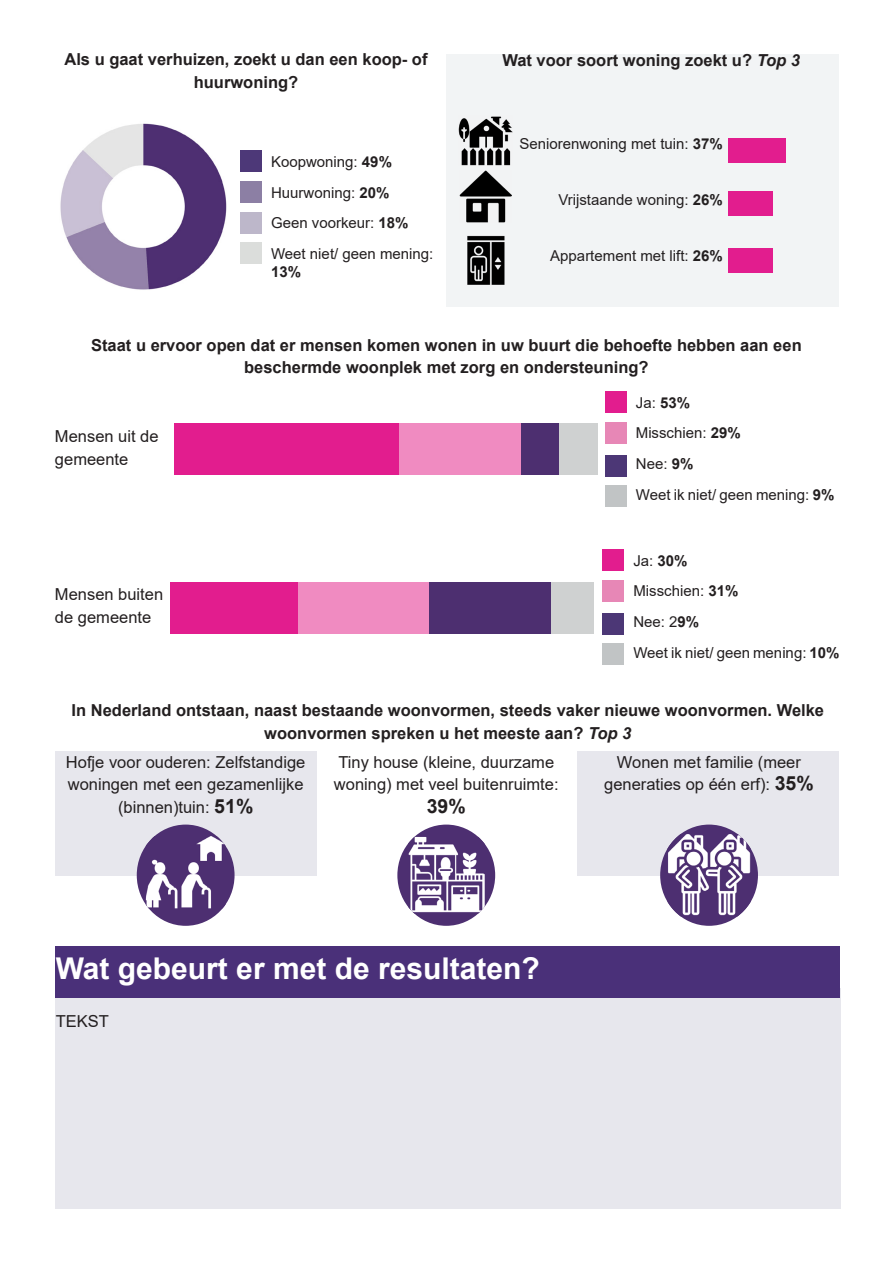
<style>
.page{position:relative;width:893px;height:1263px;background:#fff}
.page>*{position:absolute;margin:0;border:0;box-sizing:border-box;transform-origin:0 0}
.Kop_2{font:700 30px "Arial";color:#fff}
.Standaard_tekst__paragrafen{font:700 19.5px "Arial";color:#231f20}
.Kop_3{font:700 16.5px/22.5px "Arial";color:#231f20;text-align:center}
.Standaard_tekst__paragrafen-2{font:16.5px/22.5px "Arial";color:#231f20;text-align:center}
.Kop_3-2{font:16.5px/22.5px "Arial";color:#231f20}
.Lijst{font:15px/18px "Arial";color:#231f20}
.s1{font-weight:700}
.s2{font-style:italic}
.s3{font-weight:700;font-size:19.5px}
</style>
<div class="page">
<img style="left:60px;top:123px;width:166px;height:167px">
<div style="left:240px;top:151px;width:22px;height:21px;background:#4d3878"></div>
<div style="left:240px;top:181px;width:22px;height:21px;background:#8c7fa4"></div>
<div style="left:240px;top:212px;width:22px;height:21px;background:#bdb7ca"></div>
<div style="left:240px;top:243px;width:22px;height:21px;background:#dbdddb"></div>
<div style="left:446px;top:54px;width:393px;height:253px;background:#f2f4f5"></div>
<img style="left:459px;top:116px;width:53px;height:50px">
<img style="left:460px;top:171px;width:51px;height:52px">
<img style="left:467px;top:236px;width:38px;height:49px">
<div style="left:728px;top:138px;width:58px;height:25px;background:#e21d8e"></div>
<div style="left:728px;top:191px;width:45px;height:24px;background:#e21d8e"></div>
<div style="left:728px;top:248px;width:45px;height:24px;background:#e21d8e"></div>
<div style="left:174px;top:424px;width:225px;height:51px;background:#e21d8e"></div>
<div style="left:399px;top:424px;width:123px;height:51px;background:#f08bc1"></div>
<div style="left:521px;top:424px;width:38px;height:51px;background:#4d2f70"></div>
<div style="left:559px;top:424px;width:38px;height:51px;background:#cfd1d1"></div>
<div style="left:605px;top:391px;width:21px;height:22px;background:#e21d8e"></div>
<div style="left:605px;top:422px;width:21px;height:21px;background:#e787b6"></div>
<div style="left:605px;top:455px;width:21px;height:21px;background:#4c3776"></div>
<div style="left:605px;top:486px;width:21px;height:21px;background:#c1c4c5"></div>
<div style="left:171px;top:582px;width:127px;height:51px;background:#e21d8e"></div>
<div style="left:298px;top:582px;width:131px;height:51px;background:#f08bc1"></div>
<div style="left:429px;top:582px;width:123px;height:51px;background:#4d2f70"></div>
<div style="left:552px;top:582px;width:42px;height:51px;background:#cfd1d1"></div>
<div style="left:603px;top:549px;width:21px;height:22px;background:#e21d8e"></div>
<div style="left:603px;top:580px;width:21px;height:21px;background:#e787b6"></div>
<div style="left:603px;top:613px;width:21px;height:21px;background:#4c3776"></div>
<div style="left:603px;top:643px;width:21px;height:22px;background:#c1c4c5"></div>
<div style="left:55px;top:987px;width:786px;height:221px;background:#e7e7ed"></div>
<div style="left:55px;top:946px;width:785px;height:51px;background:#4a3079"></div>
<div style="left:55px;top:751px;width:261px;height:125px;background:#e7e7ed"></div>
<div style="left:577px;top:751px;width:262px;height:125px;background:#e7e7ed"></div>
<div style="left:137px;top:824px;width:98px;height:102px;background:#4d2f71;border-radius:50%"></div>
<img style="left:146px;top:836px;width:80px;height:72px">
<div style="left:397px;top:824px;width:98px;height:102px;background:#4d2f71;border-radius:50%"></div>
<img style="left:408px;top:837px;width:77px;height:76px">
<div style="left:660px;top:824px;width:98px;height:102px;background:#4d2f71;border-radius:50%"></div>
<img style="left:667px;top:834px;width:84px;height:82px">
<h3 class="Kop_3" style="left:64px;top:48px;width:365px">Als u gaat verhuizen, zoekt u dan een koop- of huurwoning?</h3>
<p class="Lijst" style="left:271px;top:153px;width:122px">Koopwoning: <span class="s1">49%</span></p>
<p class="Lijst" style="left:271px;top:183px;width:120px">Huurwoning: <span class="s1">20%</span></p>
<p class="Lijst" style="left:271px;top:214px;width:139px">Geen voorkeur: <span class="s1">18%</span></p>
<p class="Lijst" style="left:271px;top:245px;width:164px">Weet niet/ geen mening:<br><span class="s1">13%</span></p>
<h3 class="Kop_3" style="left:502px;top:49px;width:299px">Wat voor soort woning zoekt u? <span class="s2">Top 3</span></h3>
<p class="Lijst" style="left:519px;top:134px;width:205px">Seniorenwoning met tuin: <span class="s1">37%</span></p>
<p class="Lijst" style="left:558px;top:191px;width:166px">Vrijstaande woning: <span class="s1">26%</span></p>
<p class="Lijst" style="left:550px;top:247px;width:174px">Appartement met lift: <span class="s1">26%</span></p>
<h3 class="Kop_3" style="left:91px;top:334px;width:712px">Staat u ervoor open dat er mensen komen wonen in uw buurt die behoefte hebben aan een beschermde woonplek met zorg en ondersteuning?</h3>
<p class="Lijst" style="left:636px;top:393px;width:56px">Ja: <span class="s1">53%</span></p>
<p class="Lijst" style="left:636px;top:424px;width:107px">Misschien: <span class="s1">29%</span></p>
<p class="Lijst" style="left:636px;top:455px;width:59px">Nee: <span class="s1">9%</span></p>
<p class="Lijst" style="left:636px;top:486px;width:200px">Weet ik niet/ geen mening: <span class="s1">9%</span></p>
<h3 class="Kop_3-2" style="left:55px;top:425px;width:105px">Mensen uit de gemeente</h3>
<h3 class="Kop_3-2" style="left:55px;top:583px;width:110px">Mensen buiten de gemeente</h3>
<p class="Lijst" style="left:633px;top:551px;width:56px">Ja: <span class="s1">30%</span></p>
<p class="Lijst" style="left:633px;top:582px;width:107px">Misschien: <span class="s1">31%</span></p>
<p class="Lijst" style="left:633px;top:613px;width:67px">Nee: 2<span class="s1">9%</span></p>
<p class="Lijst" style="left:633px;top:643px;width:208px">Weet ik niet/ geen mening: <span class="s1">10%</span></p>
<h3 class="Kop_3" style="left:72px;top:699px;width:754px">In Nederland ontstaan, naast bestaande woonvormen, steeds vaker nieuwe woonvormen. Welke woonvormen spreken u het meeste aan? <span class="s2">Top 3</span></h3>
<p class="Standaard_tekst__paragrafen-2" style="left:66px;top:750px;width:241px">Hofje voor ouderen: Zelfstandige woningen met een gezamenlijke (binnen)tuin: <span class="s3">51%</span></p>
<p class="Standaard_tekst__paragrafen-2" style="left:334px;top:750px;width:226px;text-align:left">Tiny house (kleine, duurzame woning) met veel buitenruimte:</p>
<p class="Standaard_tekst__paragrafen-2" style="left:604px;top:750px;width:211px">Wonen met familie (meer generaties op één erf): <span class="s3">35%</span></p>
<p class="Standaard_tekst__paragrafen" style="left:427px;top:792px;width:41px">39%</p>
<h2 class="Kop_2" style="left:56px;top:947px;width:485px">Wat gebeurt er met de resultaten?</h2>
<p class="Standaard_tekst__paragrafen-2" style="left:56px;top:1010px;width:55px">TEKST</p>
</div>
